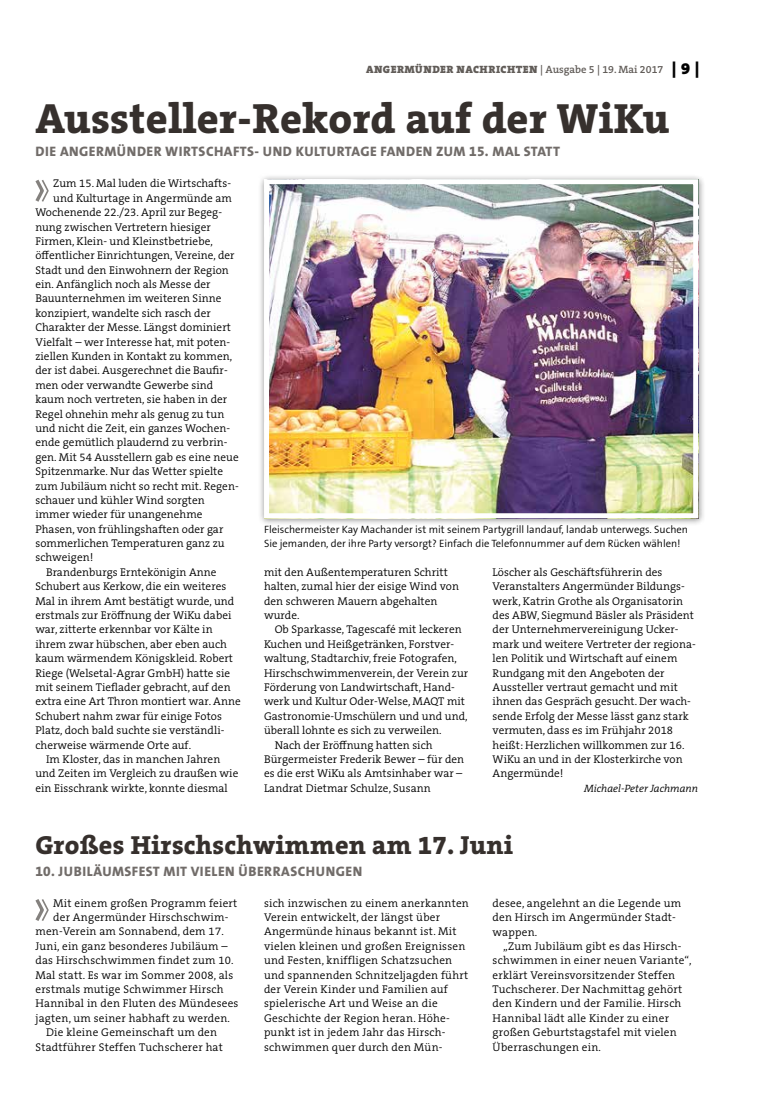
<style>
.page{position:relative;width:762px;height:1117px;background:#fff}
.page>*{position:absolute;margin:0;border:0;box-sizing:border-box;transform-origin:0 0}
.t1{font:800 42.5px "The Serif B W8";letter-spacing:.01em;color:#36302d}
.t2{font:800 26.25px "The Serif B W8";letter-spacing:.01em;color:#36302d}
.t3{font:800 13.75px "The Sans B W8";letter-spacing:.035em;color:#716c69}
.t4{font:300 11.25px/14.4px "The Serif B W4";letter-spacing:.005em;color:#000}
.t5{font:300 10.62px/14.4px "The Sans B W4";color:#000}
.t6{font:900 10.62px "The Serif B W9";letter-spacing:.045em;color:#615c58}
.t7{font:italic 300 10.62px "The Serif B W4";color:#000}
.s1{font-family:"The Serif B W6";font-weight:600}
.s2{font-size:16.25px;color:#000}
</style>
<div class="page">
<svg style="left:35px;top:179px;width:14px;height:23px"></svg>
<div style="left:258px;top:173px;width:448px;height:353px;background:#000;opacity:.45"></div>
<img style="left:270px;top:185px;width:422px;height:327px">
<div style="left:264px;top:179px;width:434px;height:339px;border:5px solid #fff"></div>
<svg style="left:35px;top:899px;width:14px;height:22px"></svg>
<p class="t6" style="left:366px;top:63px;width:335px">ANGERMÜNDER NACHRICHTEN <span class="s1">| Ausgabe 5 | 19. Mai 2017</span> <span class="s2">| 9 |</span></p>
<h1 class="t1" style="left:35px;top:90px;width:635px">Aussteller-Rekord auf der WiKu</h1>
<p class="t3" style="left:36px;top:142px;width:526px">DIE ANGERMÜNDER WIRTSCHAFTS- UND KULTURTAGE FANDEN ZUM 15. MAL STATT</p>
<p class="t4" style="left:53px;top:176px;width:179px">Zum 15. Mal luden die Wirtschafts-</p>
<p class="t4" style="left:53px;top:191px;width:180px">und Kulturtage in Angermünde am</p>
<p class="t4" style="left:35px;top:205px;width:188px">Wochenende 22./23. April zur Begeg-</p>
<p class="t4" style="left:35px;top:219px;width:177px">nung zwischen Vertretern hiesiger</p>
<p class="t4" style="left:35px;top:234px;width:179px">Firmen, Klein- und Kleinstbetriebe,</p>
<p class="t4" style="left:35px;top:248px;width:201px">öffentlicher Einrichtungen, Vereine, der</p>
<p class="t4" style="left:35px;top:263px;width:195px">Stadt und den Einwohnern der Region</p>
<p class="t4" style="left:35px;top:277px;width:177px">ein. Anfänglich noch als Messe der</p>
<p class="t4" style="left:35px;top:291px;width:187px">Bauunternehmen im weiteren Sinne</p>
<p class="t4" style="left:35px;top:306px;width:177px">konzipiert, wandelte sich rasch der</p>
<p class="t4" style="left:35px;top:320px;width:197px">Charakter der Messe. Längst dominiert</p>
<p class="t4" style="left:35px;top:334px;width:196px">Vielfalt – wer Interesse hat, mit poten-</p>
<p class="t4" style="left:35px;top:349px;width:198px">ziellen Kunden in Kontakt zu kommen,</p>
<p class="t4" style="left:35px;top:363px;width:194px">der ist dabei. Ausgerechnet die Baufir-</p>
<p class="t4" style="left:35px;top:378px;width:179px">men oder verwandte Gewerbe sind</p>
<p class="t4" style="left:35px;top:392px;width:193px">kaum noch vertreten, sie haben in der</p>
<p class="t4" style="left:35px;top:406px;width:190px">Regel ohnehin mehr als genug zu tun</p>
<p class="t4" style="left:35px;top:421px;width:196px">und nicht die Zeit, ein ganzes Wochen-</p>
<p class="t4" style="left:35px;top:435px;width:194px">ende gemütlich plaudernd zu verbrin-</p>
<p class="t4" style="left:35px;top:449px;width:205px">gen. Mit 54 Ausstellern gab es eine neue</p>
<p class="t4" style="left:35px;top:464px;width:189px">Spitzenmarke. Nur das Wetter spielte</p>
<p class="t4" style="left:35px;top:478px;width:205px">zum Jubiläum nicht so recht mit. Regen-</p>
<p class="t4" style="left:35px;top:493px;width:171px">schauer und kühler Wind sorgten</p>
<p class="t4" style="left:35px;top:507px;width:169px">immer wieder für unangenehme</p>
<p class="t4" style="left:35px;top:521px;width:189px">Phasen, von frühlingshaften oder gar</p>
<p class="t4" style="left:35px;top:536px;width:191px">sommerlichen Temperaturen ganz zu</p>
<p class="t4" style="left:35px;top:550px;width:59px">schweigen!</p>
<p class="t4" style="left:46px;top:564px;width:172px">Brandenburgs Erntekönigin Anne</p>
<p class="t4" style="left:35px;top:579px;width:192px">Schubert aus Kerkow, die ein weiteres</p>
<p class="t4" style="left:35px;top:593px;width:200px">Mal in ihrem Amt bestätigt wurde, und</p>
<p class="t4" style="left:35px;top:608px;width:197px">erstmals zur Eröffnung der WiKu dabei</p>
<p class="t4" style="left:35px;top:622px;width:179px">war, zitterte erkennbar vor Kälte in</p>
<p class="t4" style="left:35px;top:636px;width:193px">ihrem zwar hübschen, aber eben auch</p>
<p class="t4" style="left:35px;top:651px;width:199px">kaum wärmendem Königskleid. Robert</p>
<p class="t4" style="left:35px;top:665px;width:196px">Riege (Welsetal-Agrar GmbH) hatte sie</p>
<p class="t4" style="left:35px;top:680px;width:197px">mit seinem Tieflader gebracht, auf den</p>
<p class="t4" style="left:35px;top:694px;width:207px">extra eine Art Thron montiert war. Anne</p>
<p class="t4" style="left:35px;top:708px;width:188px">Schubert nahm zwar für einige Fotos</p>
<p class="t4" style="left:35px;top:723px;width:191px">Platz, doch bald suchte sie verständli-</p>
<p class="t4" style="left:35px;top:737px;width:157px">cherweise wärmende Orte auf.</p>
<p class="t4" style="left:46px;top:751px;width:176px">Im Kloster, das in manchen Jahren</p>
<p class="t4" style="left:35px;top:766px;width:204px">und Zeiten im Vergleich zu draußen wie</p>
<p class="t4" style="left:35px;top:780px;width:194px">ein Eisschrank wirkte, konnte diesmal</p>
<p class="t5" style="left:264px;top:522px;width:425px">Fleischermeister Kay Machander ist mit seinem Partygrill landauf, landab unterwegs. Suchen<br>Sie jemanden, der ihre Party versorgt? Einfach die Telefonnummer auf dem Rücken wählen!</p>
<p class="t4" style="left:264px;top:565px;width:196px">mit den Außentemperaturen Schritt halten, zumal hier der eisige Wind von den schweren Mauern abgehalten wurde.</p>
<p class="t4" style="left:275px;top:622px;width:188px">Ob Sparkasse, Tagescafé mit leckeren</p>
<p class="t4" style="left:264px;top:636px;width:192px">Kuchen und Heißgetränken, Forstver-</p>
<p class="t4" style="left:264px;top:651px;width:194px">waltung, Stadtarchiv, freie Fotografen,</p>
<p class="t4" style="left:264px;top:665px;width:206px">Hirschschwimmenverein, der Verein zur</p>
<p class="t4" style="left:264px;top:680px;width:192px">Förderung von Landwirtschaft, Hand-</p>
<p class="t4" style="left:264px;top:694px;width:202px">werk und Kultur Oder-Welse, MAQT mit</p>
<p class="t4" style="left:264px;top:708px;width:205px">Gastronomie-Umschülern und und und,</p>
<p class="t4" style="left:264px;top:723px;width:179px">überall lohnte es sich zu verweilen.</p>
<p class="t4" style="left:275px;top:737px;width:159px">Nach der Eröffnung hatten sich</p>
<p class="t4" style="left:264px;top:751px;width:202px">Bürgermeister Frederik Bewer – für den</p>
<p class="t4" style="left:264px;top:766px;width:200px">es die erst WiKu als Amtsinhaber war –</p>
<p class="t4" style="left:264px;top:780px;width:168px">Landrat Dietmar Schulze, Susann</p>
<p class="t4" style="left:493px;top:565px;width:205px">Löscher als Geschäftsführerin des Veranstalters Angermünder Bildungs&shy;werk, Katrin Grothe als Organisatorin des ABW, Siegmund Bäsler als Präsident der Unternehmervereinigung Ucker&shy;mark und weitere Vertreter der regiona&shy;len Politik und Wirtschaft auf einem Rundgang mit den Angeboten der Aussteller vertraut gemacht und mit ihnen das Gespräch gesucht. Der wach&shy;sende Erfolg der Messe lässt ganz stark vermuten, dass es im Frühjahr 2018 heißt: Herzlichen willkommen zur 16.<br>WiKu an und in der Klosterkirche von Angermünde!</p>
<p class="t7" style="left:584px;top:781px;width:116px">Michael-Peter Jachmann</p>
<h2 class="t2" style="left:35px;top:827px;width:479px">Großes Hirschschwimmen am 17. Juni</h2>
<p class="t3" style="left:35px;top:862px;width:328px">10. JUBILÄUMSFEST MIT VIELEN ÜBERRASCHUNGEN</p>
<p class="t4" style="left:53px;top:895px;width:186px">Mit einem großen Programm feiert</p>
<p class="t4" style="left:53px;top:909px;width:177px">der Angermünder Hirschschwim-</p>
<p class="t4" style="left:35px;top:924px;width:190px">men-Verein am Sonnabend, dem 17.</p>
<p class="t4" style="left:35px;top:938px;width:194px">Juni, ein ganz besonderes Jubiläum –</p>
<p class="t4" style="left:35px;top:953px;width:200px">das Hirschschwimmen findet zum 10.</p>
<p class="t4" style="left:35px;top:967px;width:199px">Mal statt. Es war im Sommer 2008, als</p>
<p class="t4" style="left:35px;top:981px;width:190px">erstmals mutige Schwimmer Hirsch</p>
<p class="t4" style="left:35px;top:996px;width:205px">Hannibal in den Fluten des Mündesees</p>
<p class="t4" style="left:35px;top:1010px;width:196px">jagten, um seiner habhaft zu werden.</p>
<p class="t4" style="left:46px;top:1024px;width:173px">Die kleine Gemeinschaft um den</p>
<p class="t4" style="left:35px;top:1039px;width:189px">Stadtführer Steffen Tuchscherer hat</p>
<p class="t4" style="left:264px;top:895px;width:206px">sich inzwischen zu einem anerkannten Verein entwickelt, der längst über Angermünde hinaus bekannt ist. Mit vielen kleinen und großen Ereignissen und Festen, kniffligen Schatzsuchen und spannenden Schnitzeljagden führt der Verein Kinder und Familien auf spielerische Art und Weise an die Geschichte der Region heran. Höhe&shy;punkt ist in jedem Jahr das Hirsch&shy;schwimmen quer durch den Mün-</p>
<p class="t4" style="left:493px;top:895px;width:190px">desee, angelehnt an die Legende um den Hirsch im Angermünder Stadt&shy;wappen.</p>
<p class="t4" style="left:493px;top:938px;width:200px;text-indent:11px">„Zum Jubiläum gibt es das Hirsch&shy;schwimmen in einer neuen Variante“, erklärt Vereinsvorsitzender Steffen Tuchscherer. Der Nachmittag gehört den Kindern und der Familie. Hirsch Hannibal lädt alle Kinder zu einer großen Geburtstagstafel mit vielen Überraschungen ein.</p>
</div>
